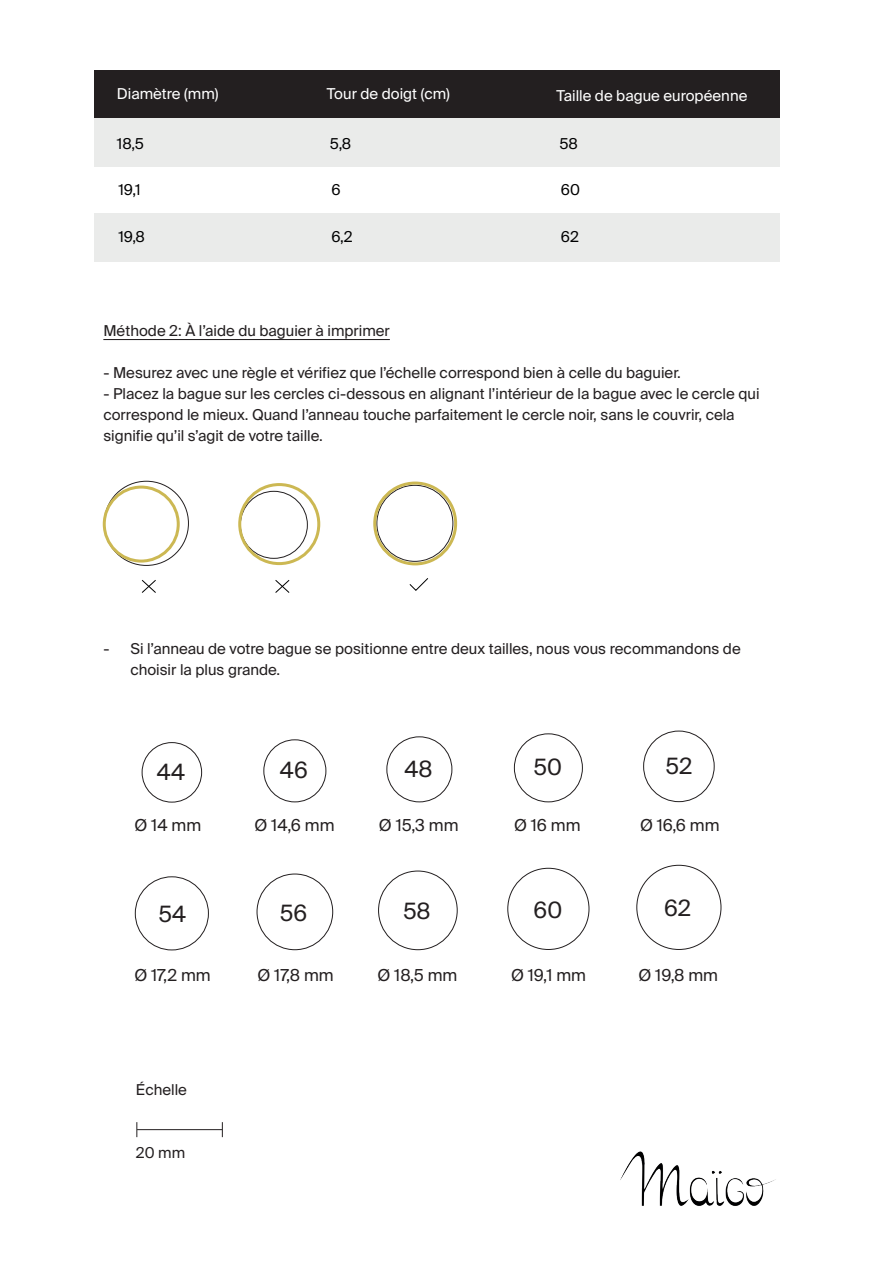
<style>
.page{position:relative;width:893px;height:1263px;background:#fff}
.page>*{position:absolute;margin:0;border:0;box-sizing:border-box;transform-origin:0 0}
.t1{font:22.5px "Suisse Intl";color:#231f20}
.t2{font:16.5px "Suisse Intl";color:#231f20}
.t3{font:15px/21px "Suisse Intl";color:#231f20}
.t4{font:15px "Suisse Intl";color:#fff}
.t5{font:15px "Suisse Intl";color:#000001}
</style>
<div class="page">
<div style="left:142px;top:742px;width:60px;height:60px;border:1px solid #231f20;border-radius:50%"></div>
<div style="left:263px;top:739px;width:63px;height:63px;border:1px solid #231f20;border-radius:50%"></div>
<div style="left:386px;top:736px;width:66px;height:66px;border:1px solid #231f20;border-radius:50%"></div>
<div style="left:514px;top:733px;width:69px;height:69px;border:1px solid #231f20;border-radius:50%"></div>
<div style="left:643px;top:731px;width:72px;height:71px;border:1px solid #231f20;border-radius:50%"></div>
<div style="left:135px;top:876px;width:74px;height:74px;border:1px solid #231f20;border-radius:50%"></div>
<div style="left:257px;top:874px;width:76px;height:76px;border:1px solid #231f20;border-radius:50%"></div>
<div style="left:378px;top:871px;width:80px;height:79px;border:1px solid #231f20;border-radius:50%"></div>
<div style="left:507px;top:868px;width:82px;height:82px;border:1px solid #231f20;border-radius:50%"></div>
<div style="left:240px;top:491px;width:68px;height:68px;border:1px solid #231f20;border-radius:50%"></div>
<div style="left:103px;top:486px;width:77px;height:76px;border:3px solid #ccb853;border-radius:50%"></div>
<div style="left:238px;top:483px;width:82px;height:82px;border:3px solid #ccb853;border-radius:50%"></div>
<div style="left:373px;top:481px;width:84px;height:84px;border:3px solid #ccb853;border-radius:50%"></div>
<hr style="left:137px;top:1129px;width:85px;height:1px;background:#231f20">
<svg style="left:136px;top:1122px;width:1px;height:15px"></svg>
<svg style="left:222px;top:1122px;width:1px;height:15px"></svg>
<hr style="left:103px;top:339px;width:287px;height:1px;background:#231f20">
<svg style="left:141px;top:580px;width:15px;height:13px"></svg>
<svg style="left:275px;top:580px;width:15px;height:13px"></svg>
<svg style="left:409px;top:578px;width:20px;height:13px"></svg>
<div style="left:94px;top:70px;width:686px;height:48px;background:#231f20"></div>
<div style="left:94px;top:118px;width:686px;height:48px;background:#eaebea"></div>
<div style="left:94px;top:213px;width:686px;height:48px;background:#eaebea"></div>
<img style="left:620px;top:1151px;width:156px;height:55px">
<p class="t4" style="left:117px;top:85px;width:103px">Diamètre (mm)</p>
<p class="t5" style="left:117px;top:135px;width:28px">18,5</p>
<p class="t5" style="left:118px;top:181px;width:24px">19,1</p>
<p class="t5" style="left:118px;top:228px;width:28px">19,8</p>
<p class="t4" style="left:327px;top:85px;width:124px">Tour de doigt (cm)</p>
<p class="t4" style="left:556px;top:87px;width:192px">Taille de bague européenne</p>
<p class="t5" style="left:330px;top:135px;width:23px">5,8</p>
<p class="t5" style="left:331px;top:181px;width:11px">6</p>
<p class="t5" style="left:331px;top:228px;width:23px">6,2</p>
<p class="t5" style="left:559px;top:135px;width:20px">58</p>
<p class="t5" style="left:561px;top:181px;width:21px">60</p>
<p class="t5" style="left:561px;top:228px;width:20px">62</p>
<p class="t3" style="left:103px;top:321px;width:288px">Méthode 2: À l’aide du baguier à imprimer</p>
<p class="t3" style="left:103px;top:363px;width:579px">- Mesurez avec une règle et vérifiez que l’échelle correspond bien à celle du baguier.</p>
<p class="t3" style="left:103px;top:384px;width:658px">- Placez la bague sur les cercles ci-dessous en alignant l’intérieur de la bague avec le cercle qui correspond le mieux. Quand l’anneau touche parfaitement le cercle noir, sans le couvrir, cela signifie qu’il s’agit de votre taille.</p>
<p class="t3" style="left:130px;top:639px;width:612px;text-indent:-27px">- Si l’anneau de votre bague se positionne entre deux tailles, nous vous recommandons de choisir la plus grande.</p>
<h1 class="t1" style="left:280px;top:757px;width:29px">46</h1>
<h1 class="t1" style="left:404px;top:756px;width:30px">48</h1>
<h1 class="t1" style="left:533px;top:754px;width:30px">50</h1>
<h1 class="t1" style="left:665px;top:753px;width:28px">52</h1>
<h1 class="t1" style="left:157px;top:759px;width:30px">44</h1>
<p class="t2" style="left:134px;top:815px;width:68px">Ø 14 mm</p>
<p class="t2" style="left:254px;top:815px;width:82px">Ø 14,6 mm</p>
<p class="t2" style="left:379px;top:815px;width:81px">Ø 15,3 mm</p>
<p class="t2" style="left:514px;top:815px;width:68px">Ø 16 mm</p>
<p class="t2" style="left:640px;top:815px;width:81px">Ø 16,6 mm</p>
<h1 class="t1" style="left:158px;top:901px;width:29px">54</h1>
<h1 class="t1" style="left:280px;top:900px;width:29px">56</h1>
<h1 class="t1" style="left:403px;top:898px;width:29px">58</h1>
<h1 class="t1" style="left:533px;top:897px;width:30px">60</h1>
<h1 class="t1" style="left:664px;top:895px;width:29px">62</h1>
<p class="t2" style="left:134px;top:965px;width:78px">Ø 17,2 mm</p>
<p class="t2" style="left:257px;top:965px;width:78px">Ø 17,8 mm</p>
<p class="t2" style="left:377px;top:965px;width:81px">Ø 18,5 mm</p>
<p class="t2" style="left:511px;top:965px;width:77px">Ø 19,1 mm</p>
<p class="t2" style="left:638px;top:965px;width:81px">Ø 19,8 mm</p>
<p class="t3" style="left:136px;top:1080px;width:52px">Échelle</p>
<p class="t3" style="left:136px;top:1143px;width:51px">20 mm</p>
</div>
